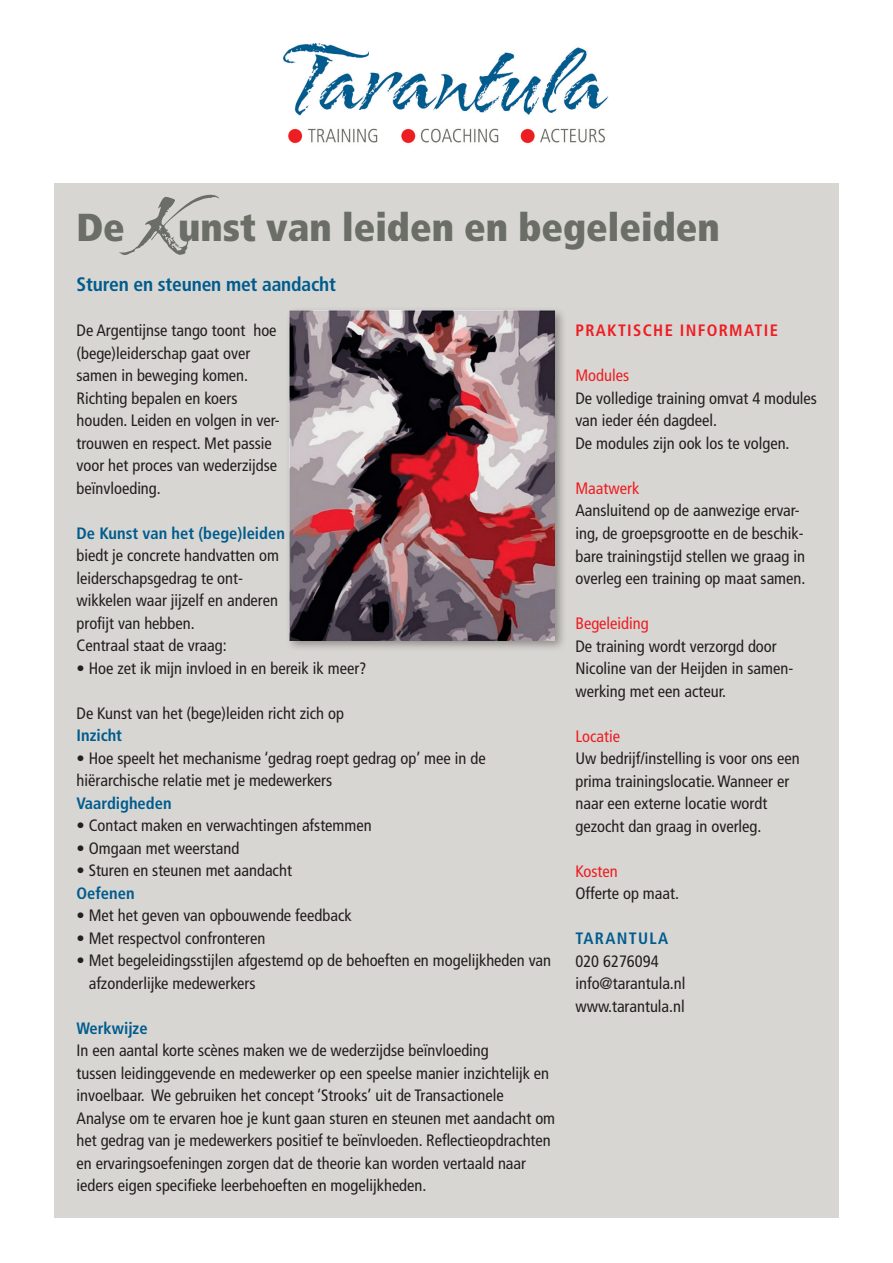
<style>
.page{position:relative;width:893px;height:1263px;background:#fff}
.page>*{position:absolute;margin:0;border:0;box-sizing:border-box;transform-origin:0 0}
.t1{font:93px "Arid ITC";color:#6a6e66}
.t2{font:900 condensed 39px "Frutiger LT Std";color:#6a6e66}
.t3{font:700 condensed 19.5px "Frutiger LT Std";letter-spacing:-.01em;color:#005c8e}
.t4{font:condensed 16.5px/22.5px "Frutiger LT Std";color:#231f20}
.t5{font:700 condensed 16.5px "Frutiger LT Std";color:#005c8e}
.t6{font:condensed 16.5px "Frutiger LT Std";color:#ee1d23}
.t7{font:700 condensed 16.5px "Frutiger LT Std";letter-spacing:.08em;color:#ee1d23}
</style>
<div class="page">
<img style="left:283px;top:43px;width:326px;height:101px">
<div style="left:54px;top:183px;width:785px;height:1034px;background:#d8d6d2"></div>
<div style="left:285px;top:306px;width:283px;height:347px;background:#231f20;opacity:.4"></div>
<img style="left:289px;top:310px;width:266px;height:330px">
<h1 class="t1" style="left:125px;top:177px;width:67px">K</h1>
<h2 class="t2" style="left:178px;top:204px;width:543px">unst van leiden en begeleiden</h2>
<h2 class="t2" style="left:77px;top:204px;width:50px">De</h2>
<p class="t3" style="left:77px;top:273px;width:261px">Sturen en steunen met aandacht</p>
<p class="t4" style="left:77px;top:319px;width:205px">De Argentijnse tango toont hoe (bege)leiderschap gaat over samen in beweging komen.<br>Richting bepalen en koers houden. Leiden en volgen in ver&shy;trouwen en respect. Met passie voor het proces van wederzijdse beïnvloeding.</p>
<p class="t5" style="left:77px;top:523px;width:210px">De Kunst van het (bege)leiden</p>
<p class="t4" style="left:77px;top:544px;width:204px">biedt je concrete handvatten om leiderschapsgedrag te ont&shy;wikkelen waar jijzelf en anderen profijt van hebben.<br>Centraal staat de vraag:</p>
<p class="t4" style="left:77px;top:657px;width:292px">• Hoe zet ik mijn invloed in en bereik ik meer?</p>
<p class="t4" style="left:77px;top:702px;width:269px">De Kunst van het (bege)leiden richt zich op</p>
<p class="t5" style="left:77px;top:726px;width:47px">Inzicht</p>
<p class="t4" style="left:77px;top:747px;width:411px">• Hoe speelt het mechanisme ‘gedrag roept gedrag op’ mee in de hiërarchische relatie met je medewerkers</p>
<p class="t5" style="left:77px;top:793px;width:97px">Vaardigheden</p>
<p class="t4" style="left:77px;top:814px;width:297px">• Contact maken en verwachtingen afstemmen</p>
<p class="t4" style="left:77px;top:837px;width:164px">• Omgaan met weerstand</p>
<p class="t4" style="left:77px;top:859px;width:217px">• Sturen en steunen met aandacht</p>
<p class="t5" style="left:77px;top:883px;width:60px">Oefenen</p>
<p class="t4" style="left:77px;top:904px;width:277px">• Met het geven van opbouwende feedback</p>
<p class="t4" style="left:77px;top:927px;width:190px">• Met respectvol confronteren</p>
<p class="t4" style="left:89px;top:949px;width:464px;text-indent:-12px">• Met begeleidingsstijlen afgestemd op de behoeften en mogelijkheden van afzonderlijke medewerkers</p>
<p class="t5" style="left:77px;top:1018px;width:73px">Werkwijze</p>
<p class="t4" style="left:77px;top:1039px;width:480px">In een aantal korte scènes maken we de wederzijdse beïnvloeding<br>tussen leidinggevende en medewerker op een speelse manier inzichtelijk en invoelbaar. We gebruiken het concept ‘Strooks’ uit de Transactionele Analyse om te ervaren hoe je kunt gaan sturen en steunen met aandacht om het gedrag van je medewerkers positief te beïnvloeden. Reflectieopdrachten en ervaringsoefeningen zorgen dat de theorie kan worden vertaald naar ieders eigen specifieke leerbehoeften en mogelijkheden.</p>
<p class="t7" style="left:575px;top:321px;width:204px">Praktische informatie</p>
<p class="t6" style="left:575px;top:366px;width:55px">Modules</p>
<p class="t4" style="left:575px;top:387px;width:243px">De volledige training omvat 4 modules van ieder één dagdeel.<br>De modules zijn ook los te volgen.</p>
<p class="t6" style="left:575px;top:479px;width:65px">Maatwerk</p>
<p class="t4" style="left:575px;top:500px;width:231px">Aansluitend op de aanwezige ervar&shy;ing, de groepsgrootte en de beschik&shy;bare trainingstijd stellen we graag in overleg een training op maat samen.</p>
<p class="t6" style="left:575px;top:614px;width:75px">Begeleiding</p>
<p class="t4" style="left:575px;top:635px;width:219px">De training wordt verzorgd door<br>Nicoline van der Heijden in samen&shy;werking met een acteur.</p>
<p class="t6" style="left:575px;top:726px;width:46px">Locatie</p>
<p class="t4" style="left:575px;top:747px;width:226px">Uw bedrijf/instelling is voor ons een prima trainingslocatie. Wanneer er naar een externe locatie wordt gezocht dan graag in overleg.</p>
<p class="t6" style="left:575px;top:861px;width:44px">Kosten</p>
<p class="t4" style="left:575px;top:882px;width:105px">Offerte op maat.</p>
<p class="t5" style="left:575px;top:928px;width:12px">TARANT</p>
<p class="t5" style="left:638px;top:928px;width:31px">ULA</p>
<p class="t4" style="left:575px;top:950px;width:112px">020 6276094 info@tarantula.nl www.tarantula.nl</p>
</div>
